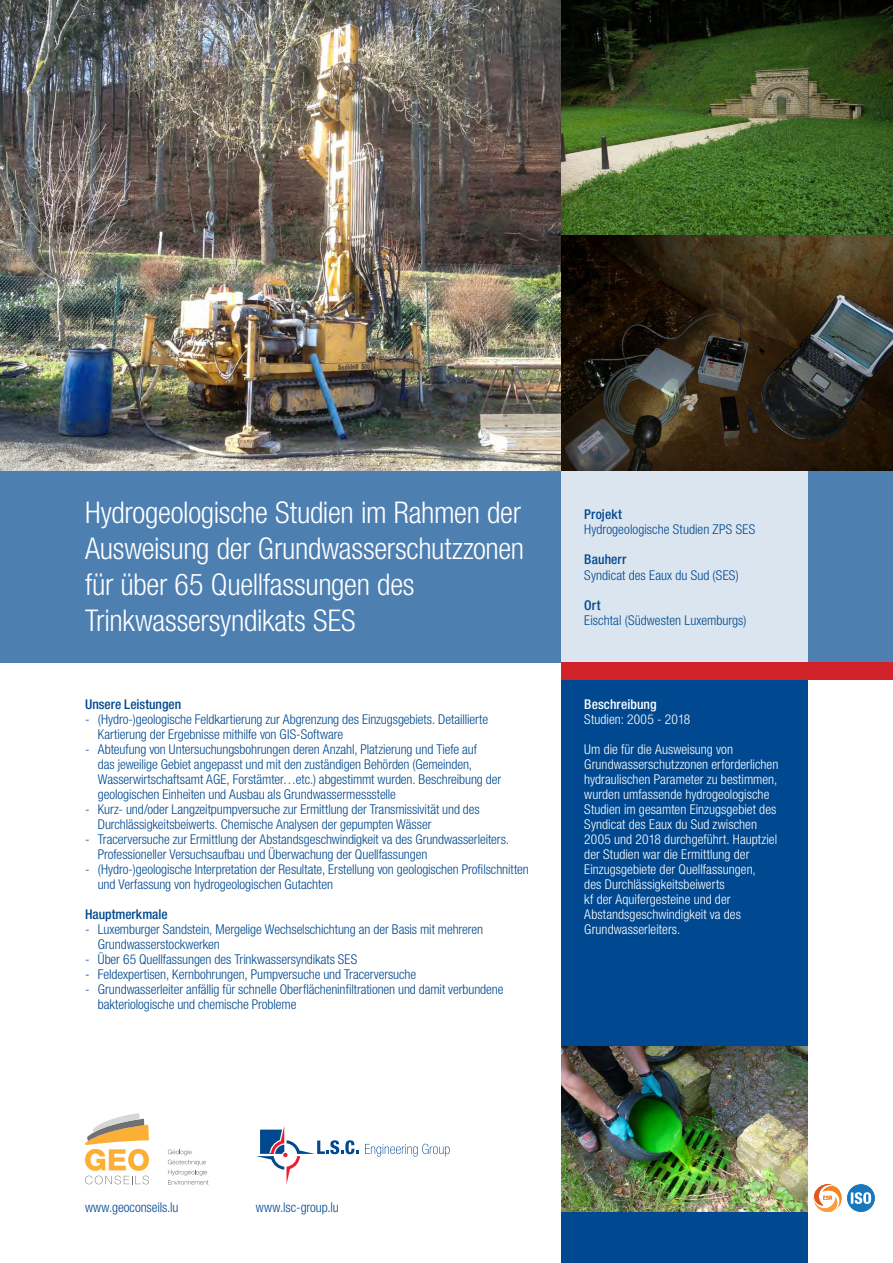
<style>
.page{position:relative;width:893px;height:1263px;background:#fff}
.page>*{position:absolute;margin:0;border:0;box-sizing:border-box;transform-origin:0 0}
.t1{font:300 condensed 30px/36px "Helvetica Neue LT Pro";letter-spacing:-.01em;color:#fff}
.t2{font:300 condensed 13.5px/15px "Helvetica Neue LT Pro";letter-spacing:-.005em;color:#004990}
.t3{font:300 condensed 13.5px/15px "Helvetica Neue LT Pro";letter-spacing:.005em;color:#fff}
.t4{font:500 condensed 13.5px "Helvetica Neue LT Pro";letter-spacing:.005em;color:#004990}
.t5{font:500 condensed 13.5px "Helvetica Neue LT Pro";letter-spacing:.005em;color:#fff}
</style>
<div class="page">
<svg style="left:365px;top:1144px;width:85px;height:12px"></svg>
<svg style="left:256px;top:1126px;width:103px;height:58px"></svg>
<svg style="left:85px;top:1113px;width:64px;height:71px"></svg>
<svg style="left:168px;top:1149px;width:40px;height:36px"></svg>
<div style="left:561px;top:731px;width:247px;height:532px;background:#004990"></div>
<svg style="left:814px;top:1184px;width:28px;height:28px"></svg>
<div style="left:847px;top:1184px;width:28px;height:28px;background:#1877bd;border-radius:50%"></div>
<svg style="left:851px;top:1192px;width:20px;height:12px"></svg>
<div style="left:561px;top:679px;width:247px;height:545px;background:#004990"></div>
<img style="left:0;top:0;width:893px;height:471px">
<div style="left:0;top:471px;width:893px;height:191px;background:#4d7fb1"></div>
<div style="left:561px;top:471px;width:247px;height:191px;background:#dbe5ef"></div>
<div style="left:561px;top:662px;width:332px;height:17px;background:#d2232a"></div>
<img style="left:561px;top:1046px;width:247px;height:166px">
<p class="t1" style="left:85px;top:494px;width:441px">Hydrogeologische Studien im Rahmen der Ausweisung der Grundwasserschutzzonen für über 65 Quellfassungen des Trinkwassersyndikats SES</p>
<p class="t4" style="left:584px;top:507px;width:39px">Projekt</p>
<p class="t2" style="left:584px;top:522px;width:172px">Hydrogeologische Studien ZPS SES</p>
<p class="t4" style="left:584px;top:552px;width:44px">Bauherr</p>
<p class="t2" style="left:584px;top:567px;width:156px">Syndicat des Eaux du Sud (SES)</p>
<p class="t4" style="left:584px;top:597px;width:18px">Ort</p>
<p class="t2" style="left:584px;top:612px;width:164px">Eischtal (Südwesten Luxemburgs)</p>
<p class="t4" style="left:85px;top:696px;width:98px">Unsere Leistungen</p>
<p class="t2" style="left:98px;top:712px;width:392px;text-indent:-13px">- ---(Hydro-)geologische Feldkartierung zur Abgrenzung des Einzugsgebiets. Detaillierte<br>Kartierung der Ergebnisse mithilfe von GIS-Software</p>
<p class="t2" style="left:98px;top:742px;width:405px;text-indent:-13px">- Abteufung von Untersuchungsbohrungen deren Anzahl, Platzierung und Tiefe auf<br>das jeweilige Gebiet angepasst und mit den zuständigen Behörden (Gemeinden, Wasserwirtschaftsamt AGE, Forstämter…etc.) abgestimmt wurden. Beschreibung der geologischen Einheiten und Ausbau als Grundwassermessstelle</p>
<p class="t2" style="left:98px;top:802px;width:384px;text-indent:-13px">- Kurz- und/oder Langzeitpumpversuche zur Ermittlung der Transmissivität und des<br>Durchlässigkeitsbeiwerts. Chemische Analysen der gepumpten Wässer</p>
<p class="t2" style="left:98px;top:832px;width:413px;text-indent:-13px">- Tracerversuche zur Ermittlung der Abstandsgeschwindigkeit va des Grundwasserleiters.<br>Professioneller Versuchsaufbau und Überwachung der Quellfassungen</p>
<p class="t2" style="left:98px;top:862px;width:432px;text-indent:-13px">- (Hydro-)geologische Interpretation der Resultate, Erstellung von geologischen Profilschnitten und Verfassung von hydrogeologischen Gutachten</p>
<p class="t4" style="left:85px;top:906px;width:84px">Hauptmerkmale</p>
<p class="t2" style="left:98px;top:922px;width:387px;text-indent:-13px">- --Luxemburger Sandstein, Mergelige Wechselschichtung an der Basis mit mehreren<br>Grundwasserstockwerken</p>
<p class="t2" style="left:85px;top:952px;width:274px">- --Über 65 Quellfassungen des Trinkwassersyndikats SES</p>
<p class="t2" style="left:85px;top:967px;width:333px">- --Feldexpertisen, Kernbohrungen, Pumpversuche und Tracerversuche</p>
<p class="t2" style="left:98px;top:982px;width:407px;text-indent:-13px">- --Grundwasserleiter anfällig für schnelle Oberflächeninfiltrationen und damit verbundene bakteriologische und chemische Probleme</p>
<p class="t5" style="left:584px;top:696px;width:74px">Beschreibung</p>
<p class="t3" style="left:584px;top:712px;width:108px">Studien: 2005 - 2018</p>
<p class="t3" style="left:584px;top:742px;width:196px">Um die für die Ausweisung von Grundwasserschutzzonen erforderlichen hydraulischen Parameter zu bestimmen, wurden umfassende hydrogeologische Studien im gesamten Einzugsgebiet des Syndicat des Eaux du Sud zwischen 2005 und 2018 durchgeführt. Hauptziel der Studien war die Ermittlung der Einzugsgebiete der Quellfassungen,<br>des Durchlässigkeitsbeiwerts<br>kf der Aquifergesteine und der Abstandsgeschwindigkeit va des Grundwasserleiters.</p>
<p class="t2" style="left:85px;top:1199px;width:95px">www.geoconseils.lu</p>
<p class="t2" style="left:256px;top:1199px;width:84px">www.lsc-group.lu</p>
</div>
